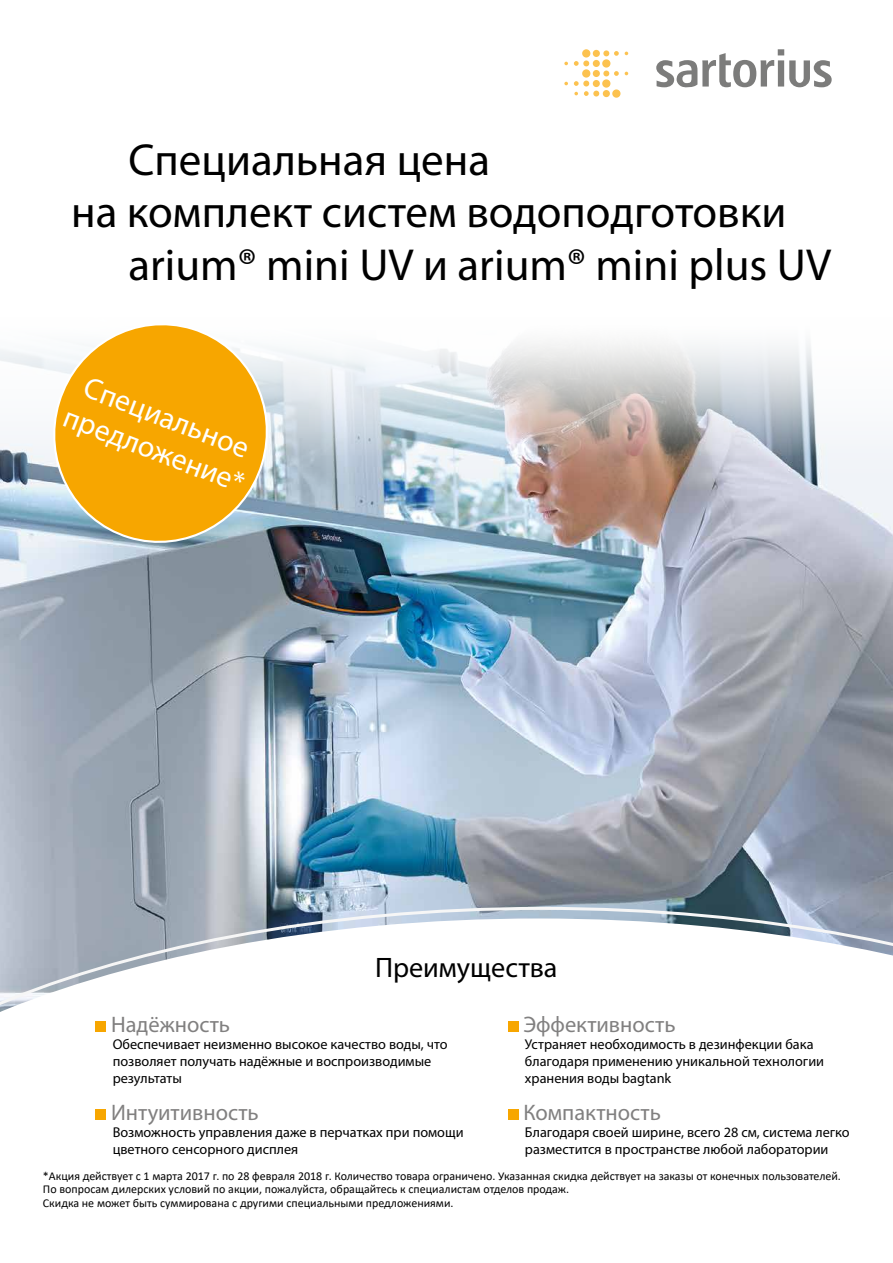
<style>
.page{position:relative;width:893px;height:1263px;background:#fff}
.page>*{position:absolute;margin:0;border:0;box-sizing:border-box;transform-origin:0 0}
.t1{font:45px "Myriad Pro";color:#000}
.t2{font:30px/34.5px "Myriad Pro";color:#fff}
.t3{font:28.2px "Myriad Pro";color:#000}
.t4{font:22.5px "Myriad Pro";color:#818080}
.t5{font:14.25px/17.1px "Myriad Pro";color:#000}
.t6{font:12px/13.5px "Calibri";color:#000}
</style>
<div class="page">
<img style="left:0;top:497px;width:893px;height:410px">
<svg style="left:0;top:907px;width:893px;height:213px"></svg>
<svg style="left:656px;top:49px;width:176px;height:39px"></svg>
<svg style="left:564px;top:49px;width:64px;height:49px"></svg>
<div style="left:96px;top:1021px;width:10px;height:10px;background:#f7a600"></div>
<div style="left:96px;top:1109px;width:10px;height:11px;background:#f7a600"></div>
<div style="left:508px;top:1021px;width:11px;height:10px;background:#f7a600"></div>
<div style="left:508px;top:1109px;width:11px;height:11px;background:#f7a600"></div>
<svg style="left:0;top:342px;width:893px;height:155px"></svg>
<svg style="left:39px;top:325px;width:243px;height:229px;background:#e6b750"></svg>
<h1 class="t1" style="left:128px;top:132px;width:363px">Специальная цена</h1>
<h1 class="t1" style="left:71px;top:184px;width:717px">на комплект систем водоподготовки</h1>
<h1 class="t1" style="left:128px;top:237px;width:704px">arium® mini UV и arium® mini plus UV</h1>
<h2 class="t2" style="left:84px;top:366px;width:193px;rotate:21deg">Специальное предложение*</h2>
<h3 class="t3" style="left:375px;top:950px;width:184px">Преимущества</h3>
<h3 class="t4" style="left:111px;top:1010px;width:121px">Надёжность</h3>
<p class="t5" style="left:113px;top:1035px;width:336px">Обеспечивает неизменно высокое качество воды, что позволяет получать надёжные и воспроизводимые результаты</p>
<h3 class="t4" style="left:111px;top:1098px;width:149px">Интуитивность</h3>
<p class="t5" style="left:113px;top:1123px;width:352px">Возможность управления даже в перчатках при помощи цветного сенсорного дисплея</p>
<h3 class="t4" style="left:523px;top:1010px;width:154px">Эффективность</h3>
<p class="t5" style="left:525px;top:1035px;width:301px">Устраняет необходимость в дезинфекции бака благодаря применению уникальной технологии хранения воды bagtank</p>
<h3 class="t4" style="left:523px;top:1098px;width:139px">Компактность</h3>
<p class="t5" style="left:525px;top:1123px;width:326px">Благодаря своей ширине, всего 28 см, система легко разместится в пространстве любой лаборатории</p>
<p class="t6" style="left:43px;top:1169px;width:800px">*Акция действует с 1 марта 2017 г. по 28 февраля 2018 г. Количество товара ограничено. Указанная скидка действует на заказы от конечных пользователей.<br>По вопросам дилерских условий по акции, пожалуйста, обращайтесь к специалистам отделов продаж.<br>Скидка не может быть суммирована с другими специальными предложениями.</p>
</div>
